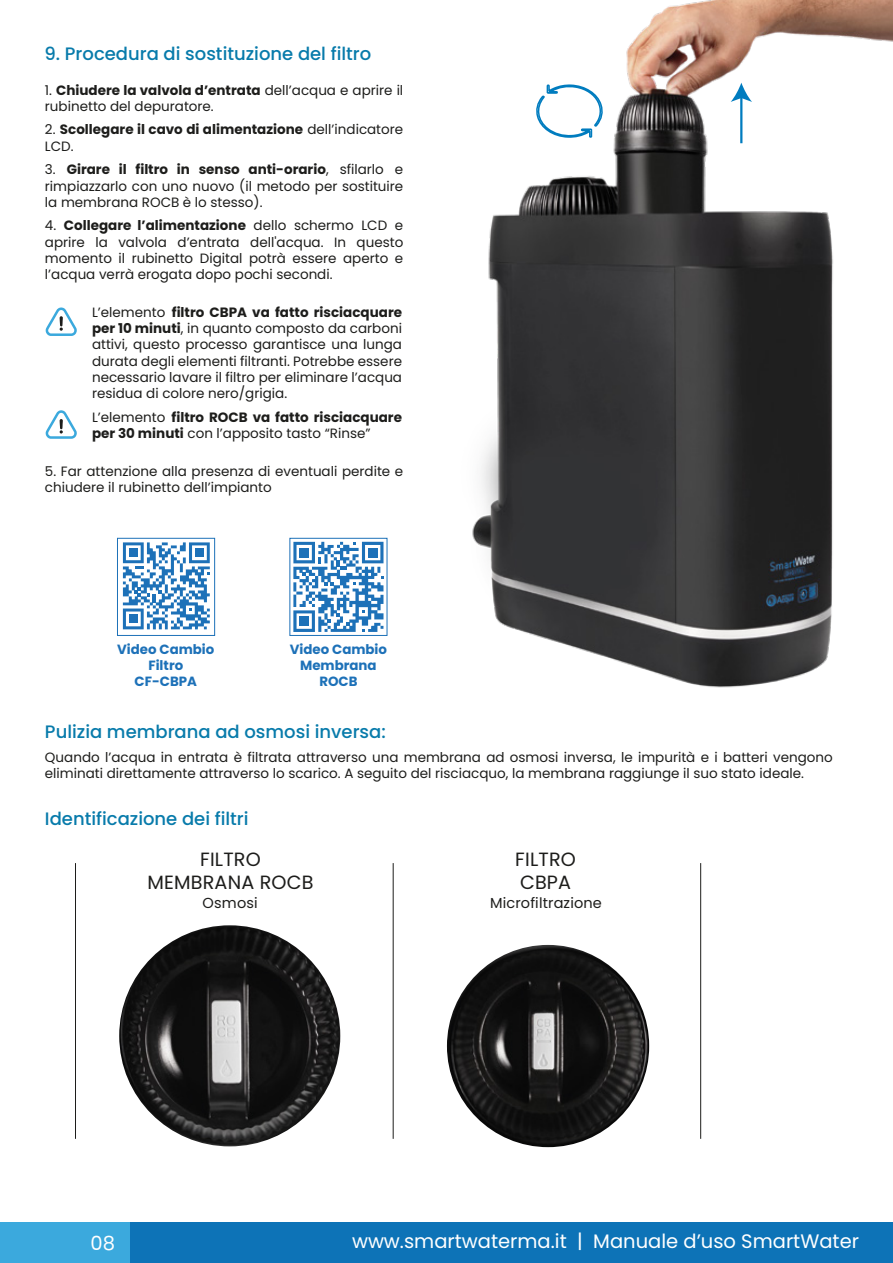
<style>
.page{position:relative;width:893px;height:1263px;background:#fff}
.page>*{position:absolute;margin:0;border:0;box-sizing:border-box;transform-origin:0 0}
.t1{font:19.5px "Poppins";color:#fff}
.t2{font:19.2px/23px "Poppins";letter-spacing:.01em;color:#1d1d1b}
.t3{font:500 18px "Poppins";color:#087bab}
.t4{font:14.55px "Poppins";letter-spacing:.01em;color:#1d1d1b}
.t5{font:13.5px/16.2px "Poppins";color:#1d1d1b}
.t6{font:700 13.5px/16.2px "Poppins";color:#1d1d1b}
.t7{font:700 13.35px/16px "Poppins";color:#1d71b8;text-align:center}
.s1{font-weight:700}
.s2{font-weight:400}
</style>
<div class="page">
<div style="left:117px;top:538px;width:98px;height:98px;background:#fff;border:1px solid #1d71b8"></div>
<div style="left:289px;top:538px;width:98px;height:98px;background:#fff;border:1px solid #1d71b8"></div>
<svg style="left:46px;top:307px;width:31px;height:29px"></svg>
<svg style="left:46px;top:410px;width:31px;height:29px"></svg>
<img style="left:472px;top:0;width:421px;height:688px">
<div style="left:0;top:1223px;width:893px;height:40px;background:#3ba9dd"></div>
<div style="left:131px;top:1223px;width:762px;height:40px;background:#0d73b7"></div>
<img style="left:119px;top:925px;width:221px;height:221px;border-radius:111px">
<img style="left:447px;top:945px;width:202px;height:202px;border-radius:101px">
<hr style="left:393px;top:863px;width:1px;height:276px;background:#1d1d1b">
<hr style="left:75px;top:863px;width:1px;height:276px;background:#1d1d1b">
<hr style="left:700px;top:863px;width:1px;height:276px;background:#1d1d1b">
<svg style="left:123px;top:542px;width:87px;height:87px"></svg>
<div style="left:129px;top:548px;width:9px;height:9px;background:#1d71b8"></div>
<div style="left:195px;top:548px;width:9px;height:9px;background:#1d71b8"></div>
<div style="left:129px;top:614px;width:9px;height:9px;background:#1d71b8"></div>
<svg style="left:293px;top:542px;width:90px;height:90px"></svg>
<h3 class="t3" style="left:44px;top:43px;width:328px">9. Procedura di sostituzione del filtro</h3>
<p class="t5" style="left:45px;top:82px;width:360px">1. <span class="s1">Chiudere la valvola d’entrata</span> dell’acqua e aprire il rubinetto del depuratore.</p>
<p class="t6" style="left:45px;top:122px;width:360px"><span class="s2">2.</span> Scollegare il cavo di alimentazione <span class="s2">dell’indicatore<br>LCD.</span></p>
<p class="t5" style="left:45px;top:162px;width:360px;text-align:justify">3. <span class="s1">Girare il filtro in senso anti-orario</span>, sfilarlo e rimpiazzarlo con uno nuovo (il metodo per sostituire la membrana ROCB è lo stesso).</p>
<p class="t5" style="left:45px;top:218px;width:360px;text-align:justify">4. <span class="s1">Collegare l’alimentazione</span> dello schermo LCD e aprire la valvola d’entrata dell'acqua. In questo momento il rubinetto Digital potrà essere aperto e l’acqua verrà erogata dopo pochi secondi.</p>
<p class="t5" style="left:92px;top:304px;width:312px;text-align:justify">L’elemento <span class="s1">filtro CBPA va fatto risciacquare per 10 minuti</span>, in quanto composto da carboni attivi, questo processo garantisce una lunga durata degli elementi filtranti. Potrebbe essere necessario lavare il filtro per eliminare l’acqua residua di colore nero/grigia.</p>
<p class="t6" style="left:92px;top:409px;width:312px"><span class="s2">L’elemento</span> filtro ROCB va fatto risciacquare per 30 minuti <span class="s2">con l’apposito tasto “Rinse”</span></p>
<p class="t5" style="left:45px;top:463px;width:360px">5. Far attenzione alla presenza di eventuali perdite e chiudere il rubinetto dell’impianto</p>
<p class="t7" style="left:117px;top:641px;width:99px">Video Cambio<br>Filtro<br>CF-CBPA</p>
<p class="t7" style="left:290px;top:641px;width:99px">Video Cambio<br>Membrana<br>ROCB</p>
<h3 class="t3" style="left:45px;top:721px;width:342px">Pulizia membrana ad osmosi inversa:</h3>
<p class="t5" style="left:45px;top:749px;width:789px">Quando l’acqua in entrata è filtrata attraverso una membrana ad osmosi inversa, le impurità e i batteri vengono eliminati direttamente attraverso lo scarico. A seguito del risciacquo, la membrana raggiunge il suo stato ideale.</p>
<h3 class="t3" style="left:45px;top:808px;width:205px">Identificazione dei filtri</h3>
<h2 class="t2" style="left:147px;top:848px;width:168px;text-align:center">FILTRO<br>MEMBRANA ROCB</h2>
<p class="t4" style="left:203px;top:894px;width:57px">Osmosi</p>
<p class="t4" style="left:490px;top:894px;width:113px">Microfiltrazione</p>
<h2 class="t2" style="left:515px;top:848px;width:62px">FILTRO<br>CBPA</h2>
<h1 class="t1" style="left:91px;top:1231px;width:26px">08</h1>
<h1 class="t1" style="left:352px;top:1230px;width:509px">www.smartwaterma.it | Manuale d’uso SmartWater</h1>
</div>
